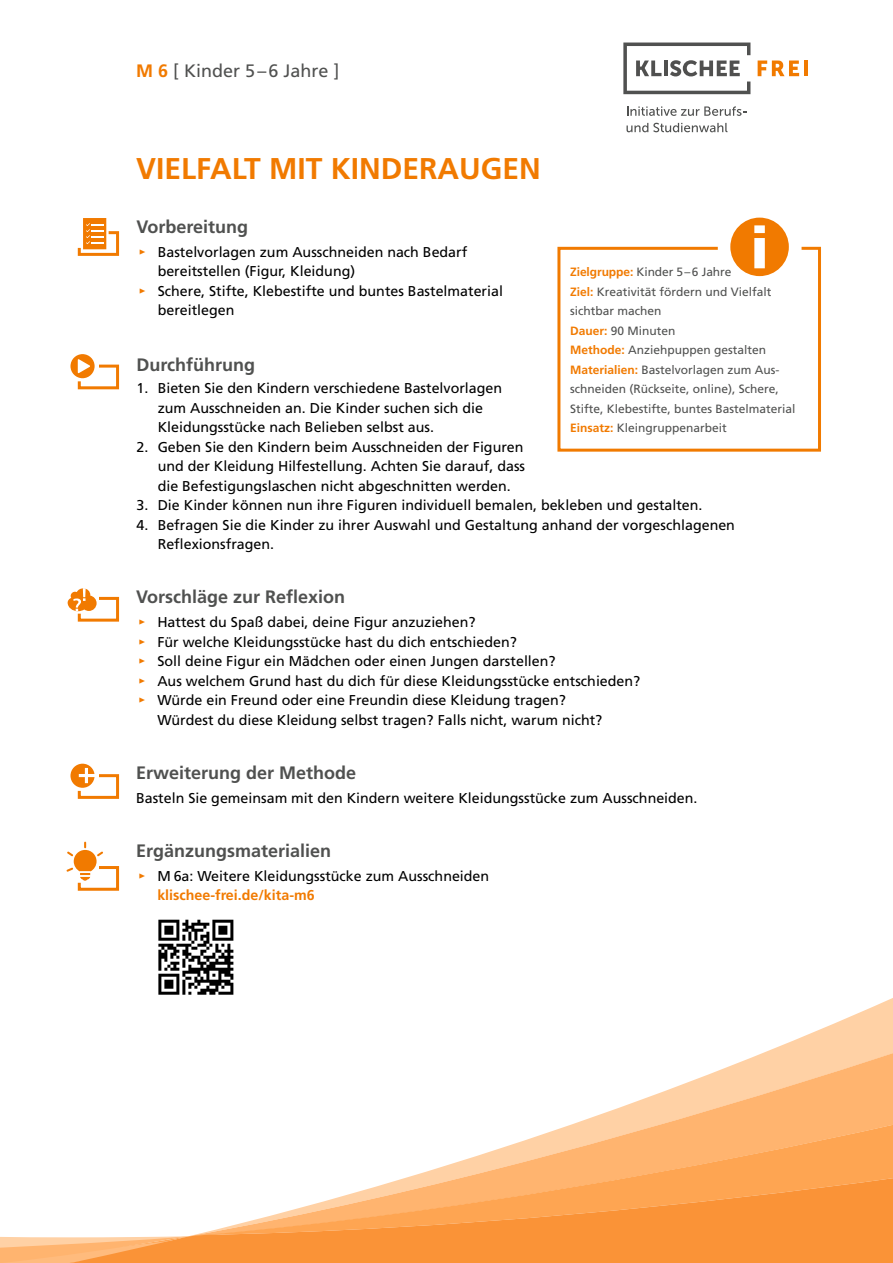
<style>
.page{position:relative;width:893px;height:1263px;background:#fff}
.page>*{position:absolute;margin:0;border:0;box-sizing:border-box;transform-origin:0 0}
.Head{font:700 30px "Frutiger";color:#f17a00}
.Texthead{font:700 18px "Frutiger";color:#505150}
.Kapitel{font:18px "Frutiger";color:#505150}
.Fließ{font:14.25px/19.5px "Frutiger";color:#000}
.Fließ-2{font:12px/19.5px "Frutiger";color:#505150}
.s1{font-weight:700;color:#f17a00}
.s2{font-family:"Meta Pro Norm";color:#f17a00}
</style>
<div class="page">
<svg style="left:632px;top:1009px;width:261px;height:94px"></svg>
<svg style="left:1px;top:1103px;width:892px;height:160px"></svg>
<svg style="left:758px;top:61px;width:41px;height:15px"></svg>
<hr style="left:804px;top:61px;width:4px;height:15px;background:#f17a00">
<svg style="left:623px;top:43px;width:127px;height:51px"></svg>
<svg style="left:627px;top:106px;width:120px;height:10px"></svg>
<svg style="left:626px;top:123px;width:101px;height:9px"></svg>
<div style="left:83px;top:218px;width:23px;height:31px;background:#f17a00"></div>
<svg style="left:78px;top:223px;width:41px;height:33px"></svg>
<div style="left:70px;top:354px;width:25px;height:24px;background:#f17a00;border-radius:50%"></div>
<svg style="left:76px;top:359px;width:44px;height:31px"></svg>
<svg style="left:68px;top:588px;width:52px;height:34px"></svg>
<div style="left:70px;top:764px;width:25px;height:24px;background:#f17a00;border-radius:50%"></div>
<svg style="left:76px;top:768px;width:44px;height:31px"></svg>
<svg style="left:66px;top:842px;width:54px;height:49px"></svg>
<svg style="left:158px;top:920px;width:75px;height:75px"></svg>
<svg style="left:557px;top:246px;width:264px;height:206px"></svg>
<div style="left:730px;top:218px;width:59px;height:58px;background:#f17a00;border-radius:50%"></div>
<svg style="left:754px;top:225px;width:11px;height:43px"></svg>
<p class="Kapitel" style="left:136px;top:60px;width:205px"><span class="s1">M 6</span> [ Kinder 5–6 Jahre ]</p>
<p class="Head" style="left:136px;top:151px;width:406px">VIELFALT MIT KINDERAUGEN</p>
<p class="Texthead" style="left:136px;top:216px;width:113px">Vorbereitung</p>
<p class="Fließ" style="left:158px;top:242px;width:311px;text-indent:-19px"><span class="s2">▸</span> Bastelvorlagen zum Ausschneiden nach Bedarf bereitstellen (Figur, Kleidung)</p>
<p class="Fließ" style="left:158px;top:281px;width:347px;text-indent:-19px"><span class="s2">▸</span> Schere, Stifte, Klebestifte und buntes Bastelmaterial bereitlegen</p>
<p class="Texthead" style="left:136px;top:354px;width:120px">Durchführung</p>
<p class="Fließ" style="left:158px;top:378px;width:346px;text-indent:-21px">1. Bieten Sie den Kindern verschiedene Bastelvorlagen zum Ausschneiden an. Die Kinder suchen sich die<br>Kleidungsstücke nach Belieben selbst aus.</p>
<p class="Fließ" style="left:158px;top:437px;width:369px;text-align:justify;text-indent:-21px">2. Geben Sie den Kindern beim Ausschneiden der Figuren und der Kleidung Hilfestellung. Achten Sie darauf, dass die Befestigungslaschen nicht abgeschnitten werden.</p>
<p class="Fließ" style="left:136px;top:495px;width:568px">3. Die Kinder können nun ihre Figuren individuell bemalen, bekleben und gestalten.</p>
<p class="Fließ" style="left:158px;top:515px;width:579px;text-indent:-21px">4. Befragen Sie die Kinder zu ihrer Auswahl und Gestaltung anhand der vorgeschlagenen<br>Reflexionsfragen.</p>
<p class="Fließ-2" style="left:570px;top:262px;width:163px"><span class="s1">Zielgruppe:</span> Kinder 5–6 Jahre</p>
<p class="Fließ-2" style="left:570px;top:282px;width:203px"><span class="s1">Ziel:</span> Kreativität fördern und Vielfalt sichtbar machen</p>
<p class="Fließ-2" style="left:570px;top:321px;width:107px"><span class="s1">Dauer:</span> 90 Minuten</p>
<p class="Fließ-2" style="left:570px;top:340px;width:198px"><span class="s1">Methode:</span> Anziehpuppen gestalten</p>
<p class="Fließ-2" style="left:570px;top:360px;width:227px"><span class="s1">Materialien:</span> Bastelvorlagen zum Aus&shy;schneiden (Rückseite, online), Schere,<br>Stifte, Klebestifte, buntes Bastelmaterial</p>
<p class="Fließ-2" style="left:570px;top:418px;width:158px"><span class="s1">Einsatz:</span> Kleingruppenarbeit</p>
<p class="Texthead" style="left:136px;top:586px;width:211px">Vorschläge zur Reflexion</p>
<p class="Fließ" style="left:138px;top:612px;width:339px"><span class="s2">▸</span> Hattest du Spaß dabei, deine Figur anzuziehen?</p>
<p class="Fließ" style="left:138px;top:632px;width:380px"><span class="s2">▸</span> Für welche Kleidungsstücke hast du dich entschieden?</p>
<p class="Fließ" style="left:138px;top:651px;width:419px"><span class="s2">▸</span> Soll deine Figur ein Mädchen oder einen Jungen darstellen?</p>
<p class="Fließ" style="left:138px;top:671px;width:504px"><span class="s2">▸</span> Aus welchem Grund hast du dich für diese Kleidungsstücke entschieden?</p>
<p class="Fließ" style="left:157px;top:690px;width:447px;text-indent:-19px"><span class="s2">▸</span> Würde ein Freund oder eine Freundin diese Kleidung tragen?<br>Würdest du diese Kleidung selbst tragen? Falls nicht, warum nicht?</p>
<p class="Texthead" style="left:136px;top:762px;width:222px">Erweiterung der Methode</p>
<p class="Fließ" style="left:136px;top:788px;width:563px">Basteln Sie gemeinsam mit den Kindern weitere Kleidungsstücke zum Ausschneiden.</p>
<p class="Texthead" style="left:136px;top:840px;width:197px">Ergänzungsmaterialien</p>
<p class="Fließ" style="left:157px;top:866px;width:333px;text-indent:-19px"><span class="s2">▸</span> M 6a: Weitere Kleidungsstücke zum Ausschneiden <span class="s1">klischee-frei.de/kita-m6</span></p>
</div>
